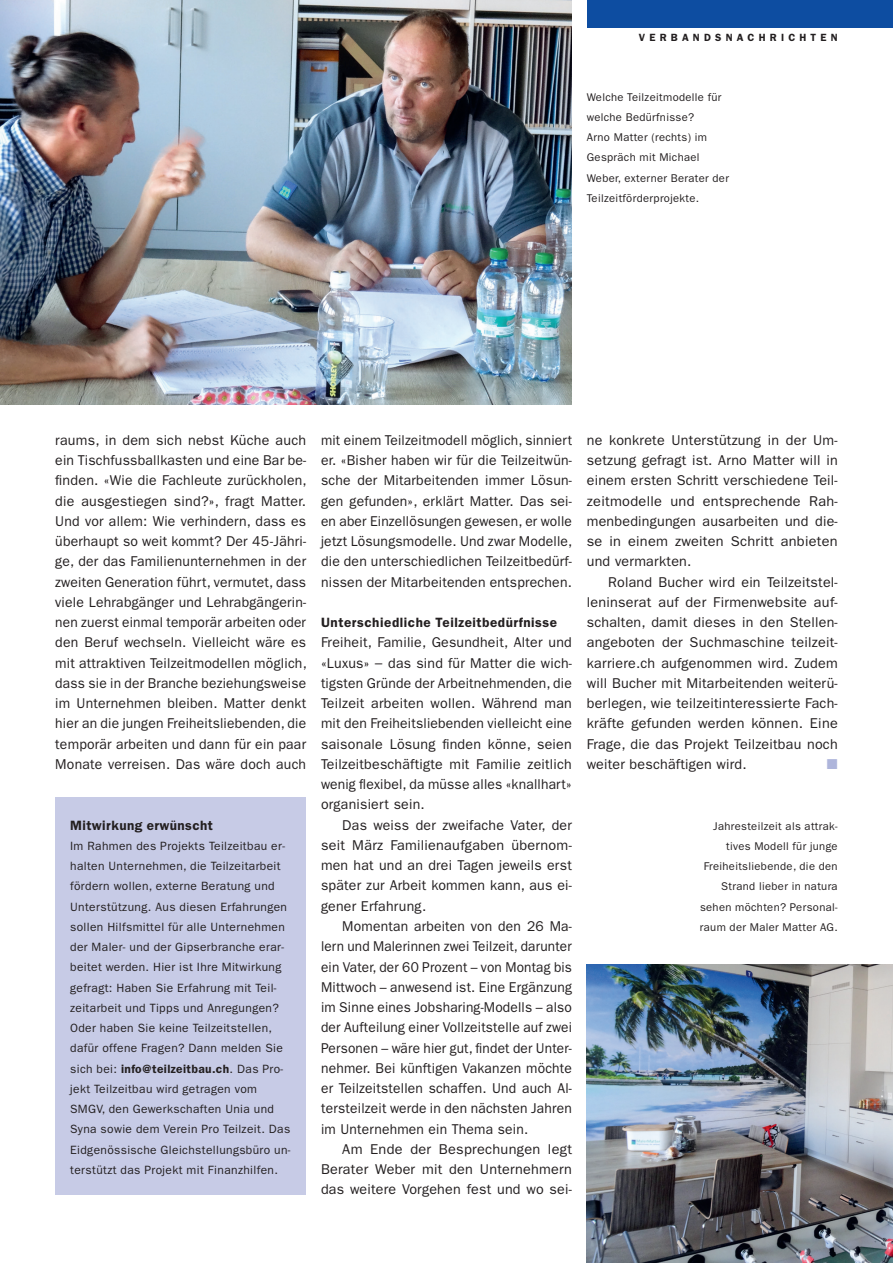
<style>
.page{position:relative;width:893px;height:1263px;background:#fff}
.page>*{position:absolute;margin:0;border:0;box-sizing:border-box;transform-origin:0 0}
.t1{font:14.25px/20.2px "ITC Franklin Gothic Std";letter-spacing:.015em;color:#231f20;text-align:justify}
.t2{font:14.25px/20.2px "ITC Franklin Gothic Std";letter-spacing:.015em;color:#231f20;text-align:justify;scale:.96 1}
.t3{font:14.25px "Zapf Dingbats Std";color:#aeb5db}
.t4{font:600 13.5px "ITC Franklin Gothic Std";letter-spacing:.04em;color:#231f20}
.t5{font:12px/20.2px "ITC Franklin Gothic Std";letter-spacing:.03em;color:#231f20}
.t6{font:11.25px/20.2px "ITC Franklin Gothic Std";letter-spacing:.03em;color:#231f20}
.t7{font:600 10.5px "ITC Franklin Gothic Std";letter-spacing:.4em;color:#231f20}
.s1{font-weight:600}
</style>
<div class="page">
<div style="left:587px;top:0;width:306px;height:28px;background:#0d4da1"></div>
<img style="left:587px;top:964px;width:306px;height:299px">
<img style="left:0;top:0;width:571px;height:404px">
<div style="left:55px;top:797px;width:251px;height:398px;background:#c7cbe6"></div>
<p class="t7" style="left:639px;top:31px;width:200px">VERBANDSNACHRICHTEN</p>
<p class="t6" style="left:587px;top:87px;width:144px">Welche Teilzeitmodelle für welche Bedürfnisse?<br>Arno Matter (rechts) im<br>Gespräch mit Michael<br>Weber, externer Berater der<br>Teilzeitförderprojekte.</p>
<p class="t1" style="left:55px;top:430px;width:253px">raums, in dem sich nebst Küche auch ein Tischfussballkasten und eine Bar be&shy;finden. «Wie die Fachleute zurückholen, die ausgestiegen sind?», fragt Matter.<br>Und vor allem: Wie verhindern, dass es überhaupt so weit kommt? Der 45-Jähri&shy;ge, der das Familienunternehmen in der zweiten Generation führt, vermutet, dass viele Lehrabgänger und Lehrabgängerin&shy;nen zuerst einmal temporär arbeiten oder den Beruf wechseln. Vielleicht wäre es mit attraktiven Teilzeitmodellen möglich, dass sie in der Branche beziehungsweise im Unternehmen bleiben. Matter denkt hier an die jungen Freiheitsliebenden, die temporär arbeiten und dann für ein paar Monate verreisen. Das wäre doch auch</p>
<p class="t2" style="left:321px;top:430px;width:263px">mit einem Teilzeitmodell möglich, sinniert er. «Bisher haben wir für die Teilzeitwün&shy;sche der Mitarbeitenden immer Lösun&shy;gen gefunden», erklärt Matter. Das sei&shy;en aber Einzellösungen gewesen, er wolle jetzt Lösungsmodelle. Und zwar Modelle, die den unterschiedlichen Teilzeitbedürf&shy;nissen der Mitarbeitenden entsprechen.</p>
<p class="t4" style="left:321px;top:615px;width:238px">Unterschiedliche Teilzeitbedürfnisse</p>
<p class="t1" style="left:321px;top:633px;width:253px">Freiheit, Familie, Gesundheit, Alter und «Luxus» − das sind für Matter die wich&shy;tigsten Gründe der Arbeitnehmenden, die Teilzeit arbeiten wollen. Während man mit den Freiheitsliebenden vielleicht eine saisonale Lösung finden könne, seien Teilzeitbeschäftigte mit Familie zeitlich wenig flexibel, da müsse alles «knallhart» organisiert sein.</p>
<p class="t1" style="left:321px;top:815px;width:252px;text-indent:21px">Das weiss der zweifache Vater, der seit März Familienaufgaben übernom&shy;men hat und an drei Tagen jeweils erst später zur Arbeit kommen kann, aus ei&shy;gener Erfahrung.</p>
<p class="t1" style="left:321px;top:916px;width:252px;text-indent:21px">Momentan arbeiten von den 26 Ma&shy;lern und Malerinnen zwei Teilzeit, darunter ein Vater, der 60 Prozent – von Montag bis Mittwoch – anwesend ist. Eine Ergänzung im Sinne eines Jobsharing-Modells – also der Aufteilung einer Vollzeitstelle auf zwei Personen – wäre hier gut, findet der Unter&shy;nehmer. Bei künftigen Vakanzen möchte er Teilzeitstellen schaffen. Und auch Al&shy;tersteilzeit werde in den nächsten Jahren im Unternehmen ein Thema sein.</p>
<p class="t1" style="left:321px;top:1139px;width:252px;text-indent:21px">Am Ende der Besprechungen legt Berater Weber mit den Unternehmern das weitere Vorgehen fest und wo sei-</p>
<p class="t4" style="left:70px;top:817px;width:144px">Mitwirkung erwünscht</p>
<p class="t5" style="left:70px;top:836px;width:222px">Im Rahmen des Projekts Teilzeitbau er&shy;halten Unternehmen, die Teilzeitarbeit fördern wollen, externe Beratung und Unterstützung. Aus diesen Erfahrungen sollen Hilfsmittel für alle Unternehmen der Maler- und der Gipserbranche erar&shy;beitet werden. Hier ist Ihre Mitwirkung gefragt: Haben Sie Erfahrung mit Teil&shy;zeitarbeit und Tipps und Anregungen?<br>Oder haben Sie keine Teilzeitstellen, dafür offene Fragen? Dann melden Sie sich bei: <span class="s1">info@teilzeitbau.ch</span>. Das Pro&shy;jekt Teilzeitbau wird getragen vom SMGV, den Gewerkschaften Unia und Syna sowie dem Verein Pro Teilzeit. Das Eidgenössische Gleichstellungsbüro un&shy;terstützt das Projekt mit Finanzhilfen.</p>
<p class="t1" style="left:587px;top:430px;width:252px">ne konkrete Unterstützung in der Um&shy;setzung gefragt ist. Arno Matter will in einem ersten Schritt verschiedene Teil&shy;zeitmodelle und entsprechende Rah&shy;menbedingungen ausarbeiten und die&shy;se in einem zweiten Schritt anbieten und vermarkten.</p>
<p class="t1" style="left:587px;top:572px;width:252px;text-indent:21px">Roland Bucher wird ein Teilzeitstel&shy;leninserat auf der Firmenwebsite auf&shy;schalten, damit dieses in den Stellen&shy;angeboten der Suchmaschine teilzeit&shy;karriere.ch aufgenommen wird. Zudem will Bucher mit Mitarbeitenden weiterü&shy;berlegen, wie teilzeitinteressierte Fach&shy;kräfte gefunden werden können. Eine Frage, die das Projekt Teilzeitbau noch weiter beschäftigen wird.</p>
<p class="t3" style="left:827px;top:757px;width:12px">■</p>
<p class="t6" style="left:700px;top:816px;width:139px;text-align:right">Jahresteilzeit als attrak&shy;tives Modell für junge<br>Freiheitsliebende, die den<br>Strand lieber in natura sehen möchten? Personal&shy;raum der Maler Matter AG.</p>
</div>
